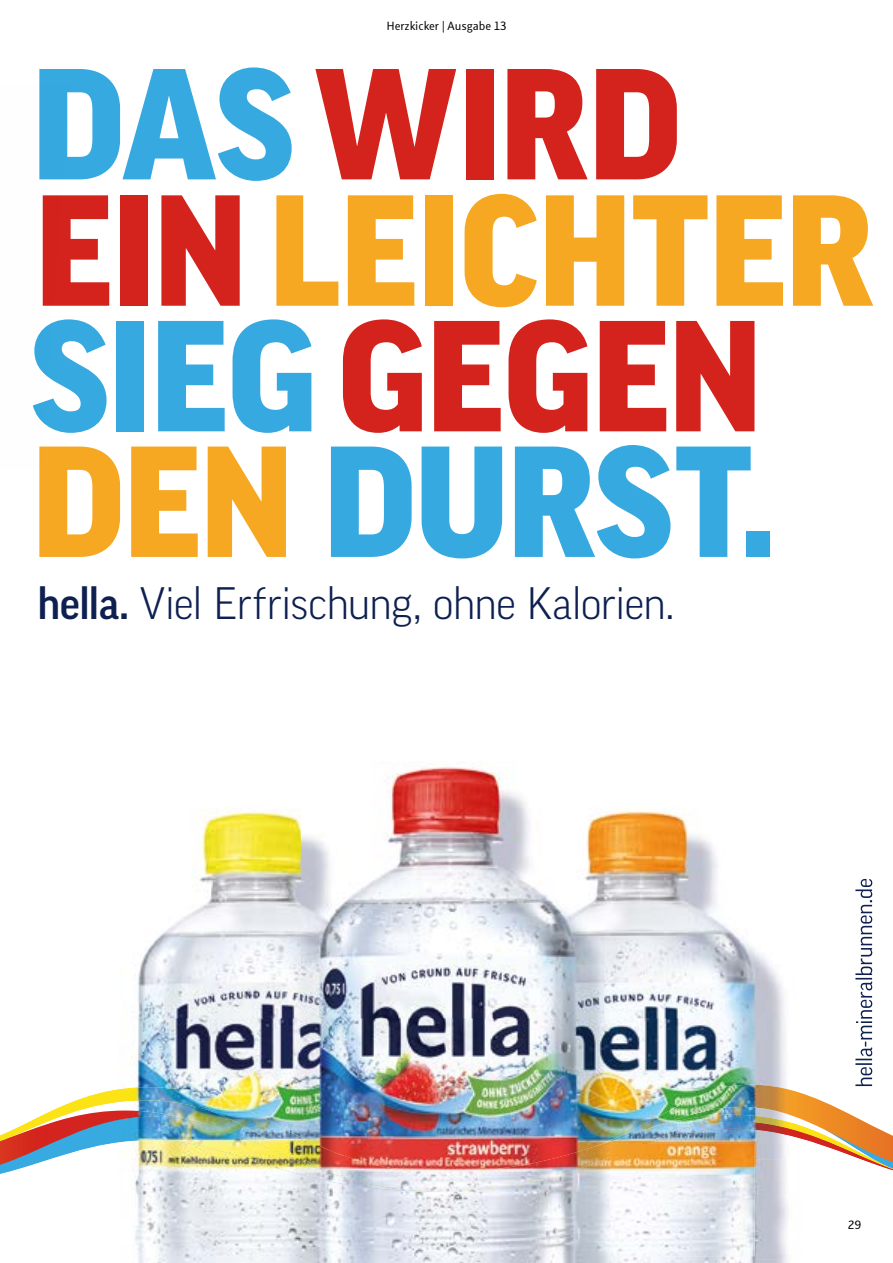
<style>
.page{position:relative;width:893px;height:1263px;background:#fff}
.page>*{position:absolute;margin:0;border:0;box-sizing:border-box;transform-origin:0 0}
.t1{font:900 152.25px/125.9px "Weekend";letter-spacing:-.015em;color:#36a9e1}
.t2{font:100 43.8px "Weekend";letter-spacing:-.015em;color:#0e2050}
.t3{font:12px "Submariner R24";color:#000}
.s1{color:#d4231d}
.s2{color:#f7a823}
.s3{font-weight:500}
</style>
<div class="page">
<img style="left:131px;top:761px;width:742px;height:360px">
<img style="left:445px;top:1121px;width:148px;height:18px">
<img style="left:855px;top:879px;width:17px;height:206px">
<img style="left:135px;top:1195px;width:167px;height:68px">
<img style="left:302px;top:1195px;width:101px;height:68px">
<img style="left:454px;top:1191px;width:201px;height:72px">
<img style="left:403px;top:1191px;width:51px;height:72px">
<img style="left:656px;top:1256px;width:132px;height:7px">
<img style="left:39px;top:1087px;width:266px;height:30px">
<img style="left:0;top:1117px;width:445px;height:78px">
<img style="left:267px;top:1139px;width:328px;height:52px">
<img style="left:593px;top:1085px;width:280px;height:77px">
<img style="left:595px;top:1087px;width:298px;height:129px">
<img style="left:681px;top:1159px;width:155px;height:101px">
<img style="left:610px;top:1144px;width:145px;height:112px">
<p class="t3" style="left:386px;top:18px;width:122px">Herzkicker | Ausgabe 13</p>
<p class="t1" style="left:31px;top:62px;width:844px">DAS<span class="s1">WIRD<br>EIN</span><span class="s2">LEICHTER<br></span>SIEG<span class="s1">GEGEN<br></span><span class="s2">DEN</span> DURST.</p>
<p class="t2" style="left:38px;top:579px;width:638px"><span class="s3">hella.</span> Viel Erfrischung, ohne Kalorien.</p>
<p class="t3" style="left:848px;top:1217px;width:15px">29</p>
</div>
